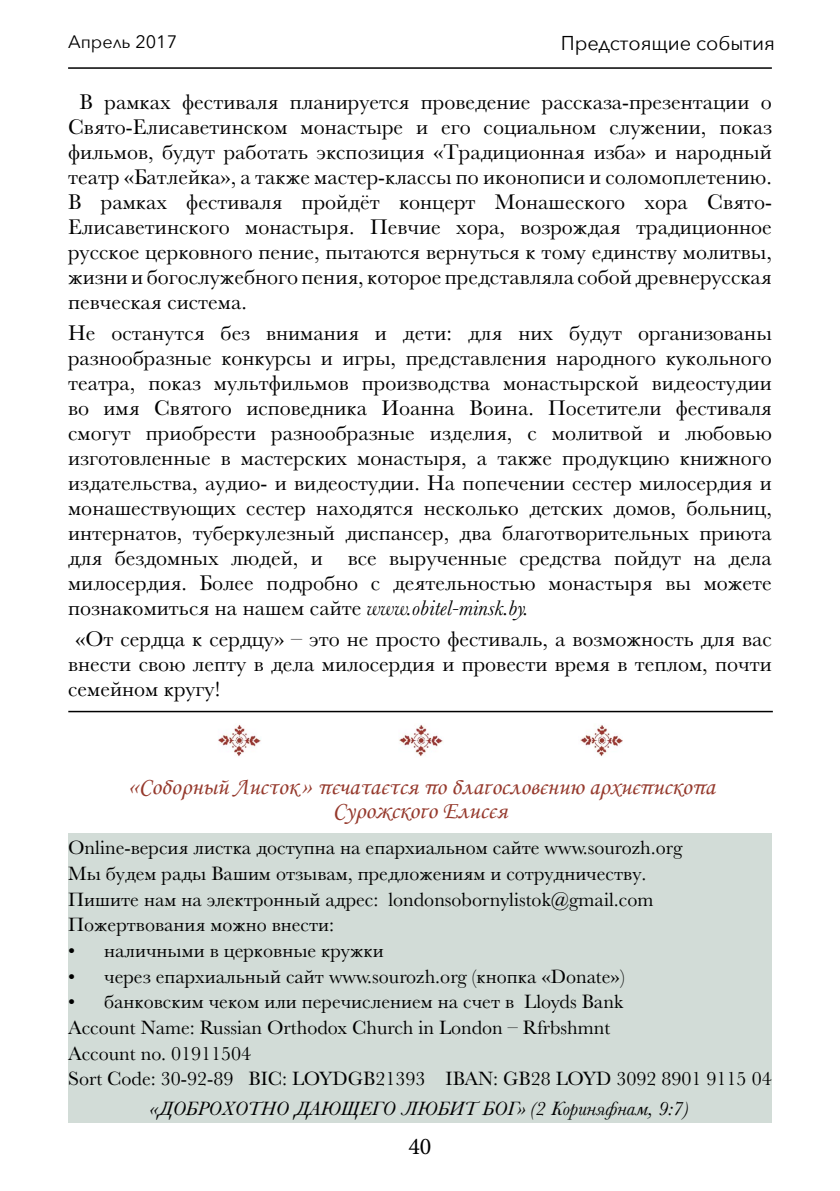
<style>
.page{position:relative;width:840px;height:1191px;background:#fff}
.page>*{position:absolute;margin:0;border:0;box-sizing:border-box;transform-origin:0 0}
.t1{font:24px/24px "NK Monotype Corsiva";color:#95392c;text-align:center}
.t2{font:24px "Minion Pro";color:#000}
.t3{font:22px/25px "Baskerville";color:#000;text-align:justify}
.t4{font:20px/25.6px "Baskerville";color:#000}
.t5{font:italic 20px "Baskerville";color:#000}
.t6{font:20px "Avenir Next";color:#000}
.t7{font:18px "Avenir Next";color:#000}
.s1{font-style:italic}
.s2{font-family:"Baskerville";font-style:italic}
</style>
<div class="page">
<hr style="left:68px;top:67px;width:703px;height:2px;background:#000">
<div style="left:68px;top:833px;width:703px;height:290px;background:#d2dcd7"></div>
<img style="left:399px;top:724px;width:44px;height:32px">
<img style="left:580px;top:725px;width:42px;height:32px">
<img style="left:218px;top:724px;width:43px;height:33px">
<hr style="left:68px;top:711px;width:704px;height:1px;background:#000">
<p class="t7" style="left:68px;top:26px;width:110px">Апрель 2017</p>
<p class="t6" style="left:560px;top:26px;width:215px">Предстоящие события</p>
<p class="t3" style="left:68px;top:90px;width:705px;text-indent:11px">В рамках фестиваля планируется проведение рассказа-презентации о Свято-Елисаветинском монастыре и его социальном служении, показ фильмов, будут работать экспозиция «Традиционная изба» и народный театр «Батлейка», а также мастер-классы по иконописи и соломоплетению.<br>В рамках фестиваля пройдёт концерт Монашеского хора Свято-Елисаветинского монастыря. Певчие хора, возрождая традиционное русское церковного пение, пытаются вернуться к тому единству молитвы, жизни и богослужебного пения, которое представляла собой древнерусская певческая система.</p>
<p class="t3" style="left:68px;top:321px;width:705px">Не останутся без внимания и дети: для них будут организованы разнообразные конкурсы и игры, представления народного кукольного театра, показ мультфильмов производства монастырской видеостудии во имя Святого исповедника Иоанна Воина. Посетители фестиваля смогут приобрести разнообразные изделия, с молитвой и любовью изготовленные в мастерских монастыря, а также продукцию книжного издательства, аудио- и видеостудии. На попечении сестер милосердия и монашествующих сестер находятся несколько детских домов, больниц, интернатов, туберкулезный диспансер, два благотворительных приюта для бездомных людей, и все вырученные средства пойдут на дела милосердия. Более подробно с деятельностью монастыря вы можете познакомиться на нашем сайте <span class="s1">www.obitel-minsk.by.</span></p>
<p class="t3" style="left:68px;top:626px;width:704px;text-indent:7px">«От сердца к сердцу» – это не просто фестиваль, а возможность для вас внести свою лепту в дела милосердия и провести время в теплом, почти семейном кругу!</p>
<p class="t1" style="left:131px;top:774px;width:585px"><span class="s2">«</span>Соборный Листок <span class="s2">»</span> печатается по благословению архиепископа<br>Сурожского Елисея</p>
<p class="t4" style="left:68px;top:835px;width:615px">Online-версия листка доступна на епархиальном сайте www.sourozh.org Мы будем рады Вашим отзывам, предложениям и сотрудничеству.<br>Пишите нам на электронный адрес: londonsobornylistok@gmail.com Пожертвования можно внести:</p>
<p class="t4" style="left:68px;top:938px;width:317px">• наличными в церковные кружки</p>
<p class="t4" style="left:68px;top:963px;width:558px">• через епархиальный сайт www.sourozh.org (кнопка «Donate»)</p>
<p class="t4" style="left:68px;top:989px;width:704px">• банковским чеком или перечислением на счет в Lloyds Bank<br>Account Name: Russian Orthodox Church in London – Rfrbshmnt<br>Account no. 01911504<br>Sort Code: 30-92-89 BIC: LOYDGB21393 IBAN: GB28 LOYD 3092 8901 9115 04</p>
<p class="t5" style="left:151px;top:1095px;width:539px">«ДОБРОХОТНО ДАЮЩЕГО ЛЮБИТ БОГ» (2 Кориняфнам, 9:7)</p>
<p class="t2" style="left:408px;top:1130px;width:25px">40</p>
</div>
